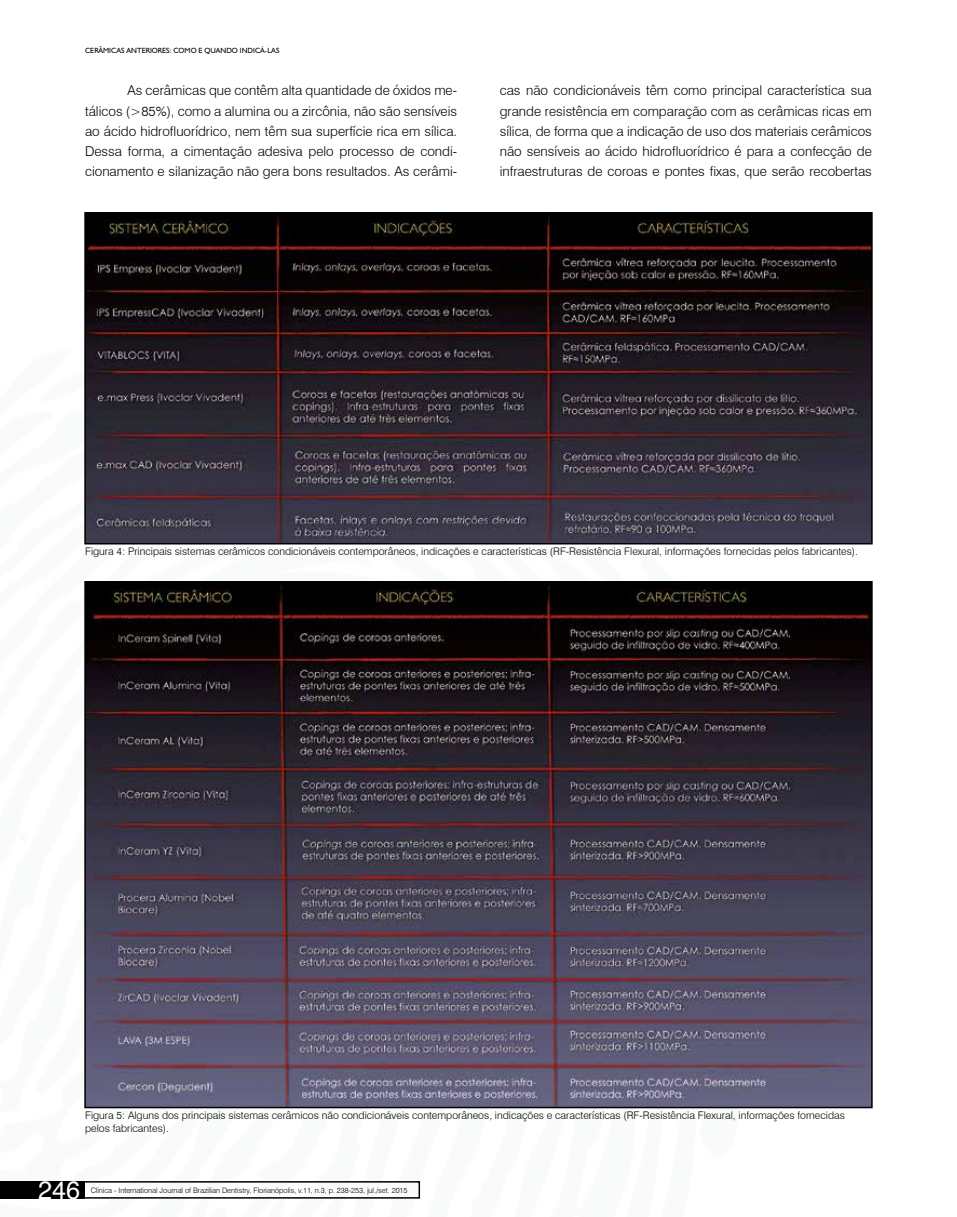
<style>
.page{position:relative;width:957px;height:1217px;background:#fff}
.page>*{position:absolute;margin:0;border:0;box-sizing:border-box;transform-origin:0 0}
.t1{font:25.2px "Helvetica";color:#fff}
.t2{font:300 13.5px/20.1px "Swiss 721 BT";color:#000;text-align:justify}
.t3{font:300 10.5px/12.6px "Swiss 721 BT";color:#000}
.t4{font:300 7.5px "Swiss 721 BT";letter-spacing:-.005em;color:#000}
.t5{font:7.5px "Humanist 521 BT";color:#000}
</style>
<div class="page">
<div style="left:0;top:1180px;width:420px;height:18px;border:2px solid #000"></div>
<div style="left:0;top:1180px;width:85px;height:18px;background:#000"></div>
<img style="left:87px;top:215px;width:782px;height:326px">
<div style="left:84px;top:212px;width:788px;height:332px;border:2px solid #000"></div>
<img style="left:87px;top:584px;width:782px;height:520px">
<p class="t5" style="left:85px;top:46px;width:196px">CERÂMICAS ANTERIORES: COMO E QUANDO INDICÁ-LAS</p>
<p class="t2" style="left:85px;top:80px;width:374px;text-indent:43px">As cerâmicas que contêm alta quantidade de óxidos me&shy;tálicos (&gt;85%), como a alumina ou a zircônia, não são sensíveis ao ácido hidrofluorídrico, nem têm sua superfície rica em sílica.<br>Dessa forma, a cimentação adesiva pelo processo de condi&shy;cionamento e silanização não gera bons resultados. As cerâmi-</p>
<p class="t2" style="left:500px;top:80px;width:374px">cas não condicionáveis têm como principal característica sua grande resistência em comparação com as cerâmicas ricas em sílica, de forma que a indicação de uso dos materiais cerâmicos não sensíveis ao ácido hidrofluorídrico é para a confecção de infraestruturas de coroas e pontes fixas, que serão recobertas</p>
<p class="t3" style="left:85px;top:545px;width:774px">Figura 4: Principais sistemas cerâmicos condicionáveis contemporâneos, indicações e características (RF-Resistência Flexural, informações fornecidas pelos fabricantes).</p>
<p class="t3" style="left:85px;top:1108px;width:761px">Figura 5: Alguns dos principais sistemas cerâmicos não condicionáveis contemporâneos, indicações e características (RF-Resistência Flexural, informações fornecidas pelos fabricantes).</p>
<h1 class="t1" style="left:38px;top:1170px;width:44px">246</h1>
<p class="t4" style="left:91px;top:1185px;width:318px">Clínica - International Journal of Brazilian Dentistry, Florianópolis, v.11, n.3, p. 238-253, jul./set. 2015</p>
</div>
